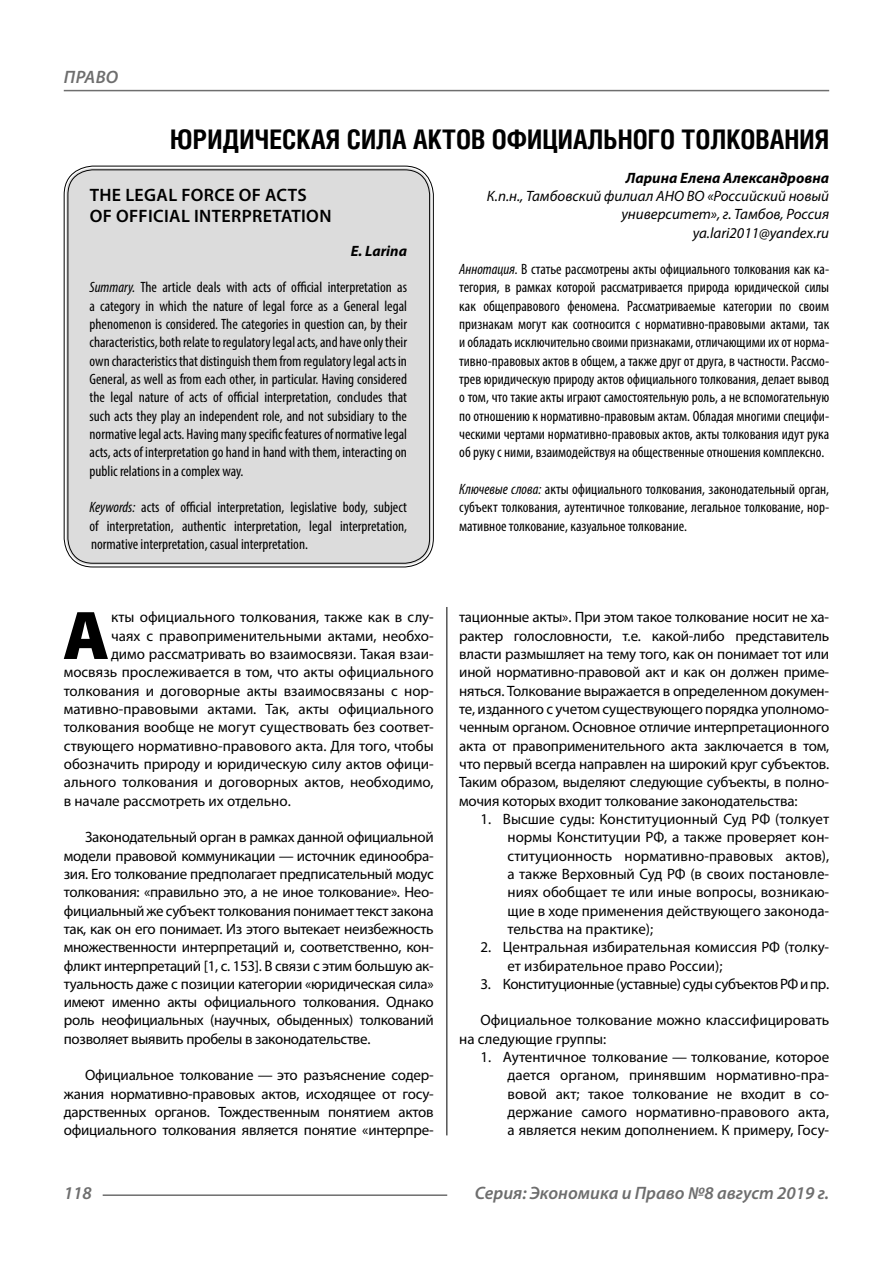
<style>
.page{position:relative;width:893px;height:1263px;background:#fff}
.page>*{position:absolute;margin:0;border:0;box-sizing:border-box;transform-origin:0 0}
.Bukvica{font:900 69.3px "Myriad Pro";color:#000}
.Header{font:700 27px "Helios Cond C";color:#000}
.Header-eng{font:600 18px/21.6px "Myriad Pro";letter-spacing:.02em;color:#000}
.t1{font:italic 600 18px "Myriad Pro";color:#6e6e6e}
.Normal{font:15px/18.3px "Myriad Pro";letter-spacing:-.005em;color:#000;text-align:justify}
.Annotation-rus{font:condensed 15px/18.3px "Myriad Pro";color:#000;text-align:justify}
.Annotation-eng{font:condensed 15px/18.3px "Myriad Pro";color:#000;text-align:justify}
.Bukvica-2{font:15px "Myriad Pro";color:#000}
.Author-doc{font:italic 15px/18.3px "Myriad Pro";color:#000;text-align:right}
.Normal-2{font:15px "Myriad Pro";letter-spacing:-.03em;color:#000}
.Author{font:italic 700 15px "Myriad Pro";color:#000}
.Author-email{font:italic 15px "Myriad Pro";color:#000}
.Author-eng{font:italic 700 15px "Myriad Pro";color:#000}
.s1{font-style:italic}
</style>
<div class="page">
<hr style="left:446px;top:128px;width:1px;height:1007px;background:#000">
<div style="left:43px;top:0;width:786px;height:607px;background:#fff"></div>
<div style="left:66px;top:168px;width:365px;height:397px;background:#dcdcdc;border-radius:27px"></div>
<hr style="left:103px;top:1194px;width:344px;height:2px;background:#6e6e6e">
<hr style="left:64px;top:90px;width:765px;height:1px;background:#6e6e6e">
<p class="t1" style="left:64px;top:66px;width:24px">Право</p>
<p class="Header" style="left:170px;top:124px;width:660px">ЮРИДИЧЕСКАЯ СИЛА АКТОВ ОФИЦИАЛЬНОГО ТОЛКОВАНИЯ</p>
<p class="Author" style="left:626px;top:168px;width:205px">Ларина Елена Александровна</p>
<p class="Author-doc" style="left:487px;top:186px;width:344px">К.п.н., Тамбовский филиал АНО ВО «Российский новый университет», г. Тамбов, Россия</p>
<p class="Author-email" style="left:693px;top:223px;width:138px">ya.lari2011@yandex.ru</p>
<p class="Annotation-rus" style="left:459px;top:260px;width:371px"><span class="s1">Аннотация.</span> В статье рассмотрены акты официального толкования как ка&shy;тегория, в рамках которой рассматривается природа юридической силы как общеправового феномена. Рассматриваемые категории по своим признакам могут как соотносится с нормативно-правовыми актами, так и обладать исключительно своими признаками, отличающими их от норма&shy;тивно-правовых актов в общем, а также друг от друга, в частности. Рассмо&shy;трев юридическую природу актов официального толкования, делает вывод о том, что такие акты играют самостоятельную роль, а не вспомогательную по отношению к нормативно-правовым актам. Обладая многими специфи&shy;ческими чертами нормативно-правовых актов, акты толкования идут рука об руку с ними, взаимодействуя на общественные отношения комплексно.</p>
<p class="Annotation-rus" style="left:459px;top:480px;width:371px"><span class="s1">Ключевые слова:</span> акты официального толкования, законодательный орган, субъект толкования, аутентичное толкование, легальное толкование, нор&shy;мативное толкование, казуальное толкование.</p>
<p class="Header-eng" style="left:90px;top:184px;width:243px">THE LEGAL FORCE OF ACTS<br>OF OFFICIAL INTERPRETATION</p>
<p class="Author-eng" style="left:351px;top:241px;width:58px">E. Larina</p>
<p class="Annotation-eng" style="left:90px;top:278px;width:319px"><span class="s1">Summary.</span> The article deals with acts of official interpretation as a category in which the nature of legal force as a General legal phenomenon is considered. The categories in question can, by their characteristics, both relate to regulatory legal acts, and have only their own characteristics that distinguish them from regulatory legal acts in General, as well as from each other, in particular. Having considered the legal nature of acts of official interpretation, concludes that such acts they play an independent role, and not subsidiary to the normative legal acts. Having many specific features of normative legal acts, acts of interpretation go hand in hand with them, interacting on public relations in a complex way.</p>
<p class="Annotation-eng" style="left:90px;top:498px;width:319px"><span class="s1">Keywords:</span> acts of official interpretation, legislative body, subject of interpretation, authentic interpretation, legal interpretation, normative interpretation, casual interpretation.</p>
<p class="Bukvica" style="left:63px;top:589px;width:48px">А</p>
<p class="Bukvica-2" style="left:111px;top:608px;width:324px">кты официального толкования, также как в слу-</p>
<p class="Bukvica-2" style="left:111px;top:626px;width:324px">чаях с правоприменительными актами, необхо-</p>
<p class="Bukvica-2" style="left:111px;top:645px;width:324px">димо рассматривать во взаимосвязи. Такая взаи-</p>
<p class="Bukvica-2" style="left:64px;top:663px;width:371px">мосвязь прослеживается в том, что акты официального</p>
<p class="Bukvica-2" style="left:64px;top:681px;width:371px">толкования и договорные акты взаимосвязаны с нор-</p>
<p class="Bukvica-2" style="left:64px;top:700px;width:371px">мативно-правовыми актами. Так, акты официального</p>
<p class="Bukvica-2" style="left:64px;top:718px;width:371px">толкования вообще не могут существовать без соответ-</p>
<p class="Bukvica-2" style="left:64px;top:736px;width:371px">ствующего нормативно-правового акта. Для того, чтобы</p>
<p class="Bukvica-2" style="left:64px;top:755px;width:371px">обозначить природу и юридическую силу актов офици-</p>
<p class="Bukvica-2" style="left:64px;top:773px;width:371px">ального толкования и договорных актов, необходимо,</p>
<p class="Bukvica-2" style="left:64px;top:791px;width:229px">в начале рассмотреть их отдельно.</p>
<p class="Normal" style="left:64px;top:828px;width:371px;text-indent:21px">Законодательный орган в рамках данной официальной модели правовой коммуникации — источник единообра&shy;зия. Его толкование предполагает предписательный модус толкования: «правильно это, а не иное толкование». Нео&shy;фициальный же субъект толкования понимает текст закона так, как он его понимает. Из этого вытекает неизбежность множественности интерпретаций и, соответственно, кон&shy;фликт интерпретаций [1, с. 153]. В связи с этим большую ак&shy;туальность даже с позиции категории «юридическая сила» имеют именно акты официального толкования. Однако роль неофициальных (научных, обыденных) толкований позволяет выявить пробелы в законодательстве.</p>
<p class="Normal" style="left:64px;top:1066px;width:371px;text-indent:21px">Официальное толкование — это разъяснение содер&shy;жания нормативно-правовых актов, исходящее от госу&shy;дарственных органов. Тождественным понятием актов официального толкования является понятие «интерпре-</p>
<p class="Normal" style="left:459px;top:608px;width:371px">тационные акты». При этом такое толкование носит не ха&shy;рактер голословности, т.е. какой-либо представитель власти размышляет на тему того, как он понимает тот или иной нормативно-правовой акт и как он должен приме&shy;няться. Толкование выражается в определенном докумен&shy;те, изданного с учетом существующего порядка уполномо&shy;ченным органом. Основное отличие интерпретационного акта от правоприменительного акта заключается в том, что первый всегда направлен на широкий круг субъектов.<br>Таким образом, выделяют следующие субъекты, в полно&shy;мочия которых входит толкование законодательства:</p>
<p class="Normal" style="left:507px;top:809px;width:323px;text-indent:-27px">1. Высшие суды: Конституционный Суд РФ (толкует нормы Конституции РФ, а также проверяет кон&shy;ституционность нормативно-правовых актов), а также Верховный Суд РФ (в своих постановле&shy;ниях обобщает те или иные вопросы, возникаю&shy;щие в ходе применения действующего законода&shy;тельства на практике);</p>
<p class="Normal" style="left:507px;top:938px;width:323px;text-indent:-27px">2. Центральная избирательная комиссия РФ (толку&shy;ет избирательное право России);</p>
<p class="Normal-2" style="left:480px;top:974px;width:350px">3. Конституционные (уставные) суды субъектов РФ и пр.</p>
<p class="Normal" style="left:459px;top:1011px;width:371px;text-indent:21px">Официальное толкование можно классифицировать на следующие группы:</p>
<p class="Normal" style="left:507px;top:1048px;width:323px;text-indent:-27px">1. Аутентичное толкование — толкование, которое дается органом, принявшим нормативно-пра&shy;вовой акт; такое толкование не входит в со&shy;держание самого нормативно-правового акта, а является неким дополнением. К примеру, Госу-</p>
<p class="t1" style="left:64px;top:1182px;width:30px">118</p>
<p class="t1" style="left:475px;top:1182px;width:356px">Серия: Экономика и Право №8 август 2019 г.</p>
</div>
